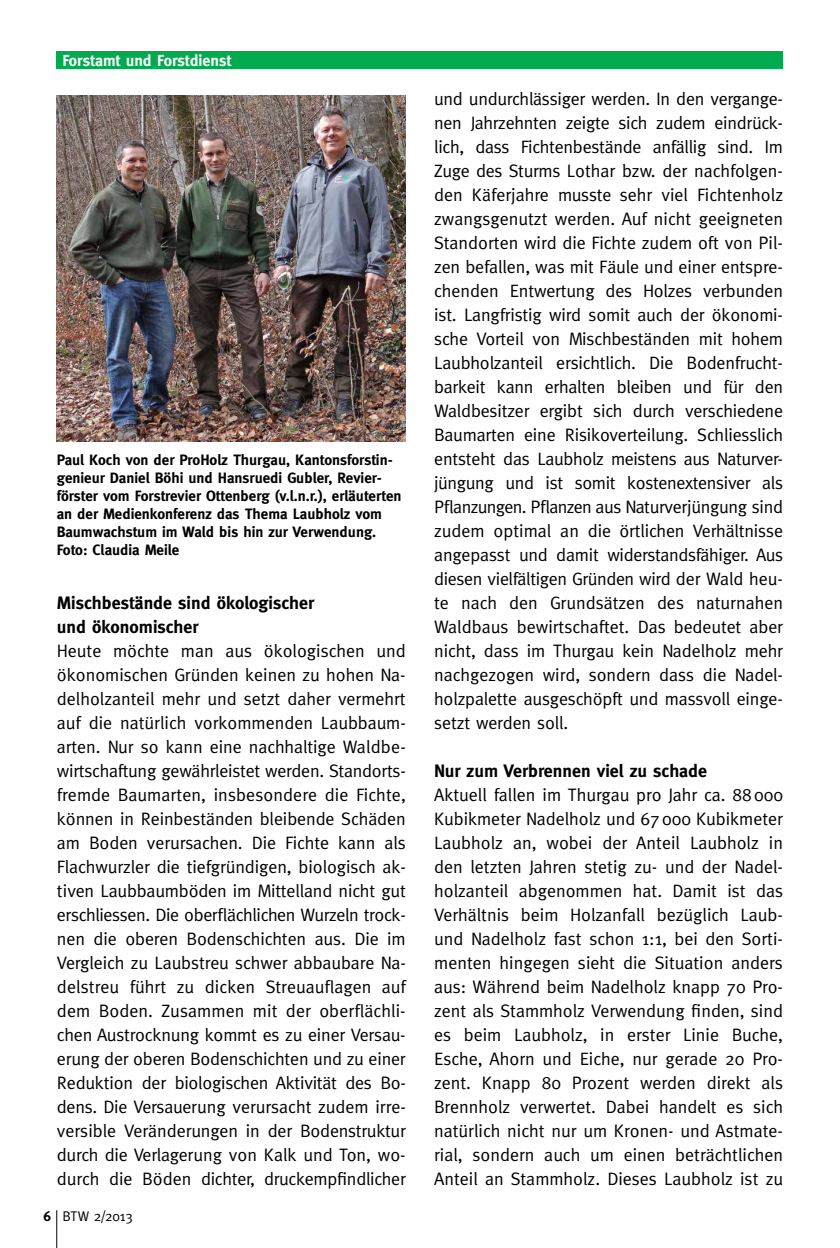
<style>
.page{position:relative;width:840px;height:1248px;background:#fff}
.page>*{position:absolute;margin:0;border:0;box-sizing:border-box;transform-origin:0 0}
.t1{font:18px/24px "Meta";letter-spacing:-.005em;color:#000;text-align:justify}
.t2{font:700 18px/24px "Meta";color:#000}
.t3{font:700 16px "Meta";color:#fff}
.t4{font:700 15px/18px "Meta";color:#000}
.t5{font:14px "Meta";letter-spacing:-.01em;color:#000}
.s1{font-weight:700}
</style>
<div class="page">
<hr style="left:56px;top:1210px;width:1px;height:37px;background:#000">
<div style="left:57px;top:51px;width:725px;height:17px;background:#00aa4e"></div>
<img style="left:56px;top:96px;width:349px;height:345px">
<p class="t3" style="left:62px;top:51px;width:170px">Forstamt und Forstdienst</p>
<p class="t4" style="left:57px;top:451px;width:346px">Paul Koch von der ProHolz Thurgau, Kantonsforstin&shy;genieur Daniel Böhi und Hansruedi Gubler, Revier&shy;förster vom Forstrevier Ottenberg (v.l.n.r.), erläuterten an der Medienkonferenz das Thema Laubholz vom Baumwachstum im Wald bis hin zur Verwendung.<br>Foto: Claudia Meile</p>
<p class="t2" style="left:57px;top:590px;width:259px">Mischbestände sind ökologischer und ökonomischer</p>
<p class="t1" style="left:57px;top:638px;width:350px">Heute möchte man aus ökologischen und ökonomischen Gründen keinen zu hohen Na&shy;delholzanteil mehr und setzt daher vermehrt auf die natürlich vorkommenden Laubbaum&shy;arten. Nur so kann eine nachhaltige Waldbe&shy;wirtschaftung gewährleistet werden. Standorts&shy;fremde Baumarten, insbesondere die Fichte, können in Reinbeständen bleibende Schäden am Boden verursachen. Die Fichte kann als Flachwurzler die tiefgründigen, biologisch ak&shy;tiven Laubbaumböden im Mittelland nicht gut erschliessen. Die oberflächlichen Wurzeln trock&shy;nen die oberen Bodenschichten aus. Die im Vergleich zu Laubstreu schwer abbaubare Na&shy;delstreu führt zu dicken Streuauflagen auf dem Boden. Zusammen mit der oberflächli&shy;chen Austrocknung kommt es zu einer Versau&shy;erung der oberen Bodenschichten und zu einer Reduktion der biologischen Aktivität des Bo&shy;dens. Die Versauerung verursacht zudem irre&shy;versible Veränderungen in der Bodenstruktur durch die Verlagerung von Kalk und Ton, wo&shy;durch die Böden dichter, druckempfindlicher</p>
<p class="t5" style="left:44px;top:1208px;width:91px"><span class="s1">6</span> BTW 2/2013</p>
<p class="t1" style="left:434px;top:86px;width:350px">und undurchlässiger werden. In den vergange&shy;nen Jahrzehnten zeigte sich zudem eindrück&shy;lich, dass Fichtenbestände anfällig sind. Im Zuge des Sturms Lothar bzw. der nachfolgen&shy;den Käferjahre musste sehr viel Fichtenholz zwangsgenutzt werden. Auf nicht geeigneten Standorten wird die Fichte zudem oft von Pil&shy;zen befallen, was mit Fäule und einer entspre&shy;chenden Entwertung des Holzes verbunden ist. Langfristig wird somit auch der ökonomi&shy;sche Vorteil von Mischbeständen mit hohem Laubholzanteil ersichtlich. Die Bodenfrucht&shy;barkeit kann erhalten bleiben und für den Waldbesitzer ergibt sich durch verschiedene Baumarten eine Risikoverteilung. Schliesslich entsteht das Laubholz meistens aus Naturver&shy;jüngung und ist somit kostenextensiver als Pflanzungen. Pflanzen aus Naturverjüngung sind zudem optimal an die örtlichen Verhältnisse angepasst und damit widerstandsfähiger. Aus diesen vielfältigen Gründen wird der Wald heu&shy;te nach den Grundsätzen des naturnahen Waldbaus bewirtschaftet. Das bedeutet aber nicht, dass im Thurgau kein Nadelholz mehr nachgezogen wird, sondern dass die Nadel&shy;holzpalette ausgeschöpft und massvoll einge&shy;setzt werden soll.</p>
<p class="t2" style="left:434px;top:758px;width:274px">Nur zum Verbrennen viel zu schade</p>
<p class="t1" style="left:434px;top:782px;width:350px">Aktuell fallen im Thurgau pro Jahr ca. 88000<br>Kubikmeter Nadelholz und 67000 Kubikmeter Laubholz an, wobei der Anteil Laubholz in den letzten Jahren stetig zu- und der Nadel&shy;holzanteil abgenommen hat. Damit ist das Verhältnis beim Holzanfall bezüglich Laub&shy;und Nadelholz fast schon 1:1, bei den Sorti&shy;menten hingegen sieht die Situation anders aus: Während beim Nadelholz knapp 70 Pro&shy;zent als Stammholz Verwendung finden, sind es beim Laubholz, in erster Linie Buche, Esche, Ahorn und Eiche, nur gerade 20 Pro&shy;zent. Knapp 80 Prozent werden direkt als Brennholz verwertet. Dabei handelt es sich natürlich nicht nur um Kronen- und Astmate&shy;rial, sondern auch um einen beträchtlichen Anteil an Stammholz. Dieses Laubholz ist zu</p>
</div>
